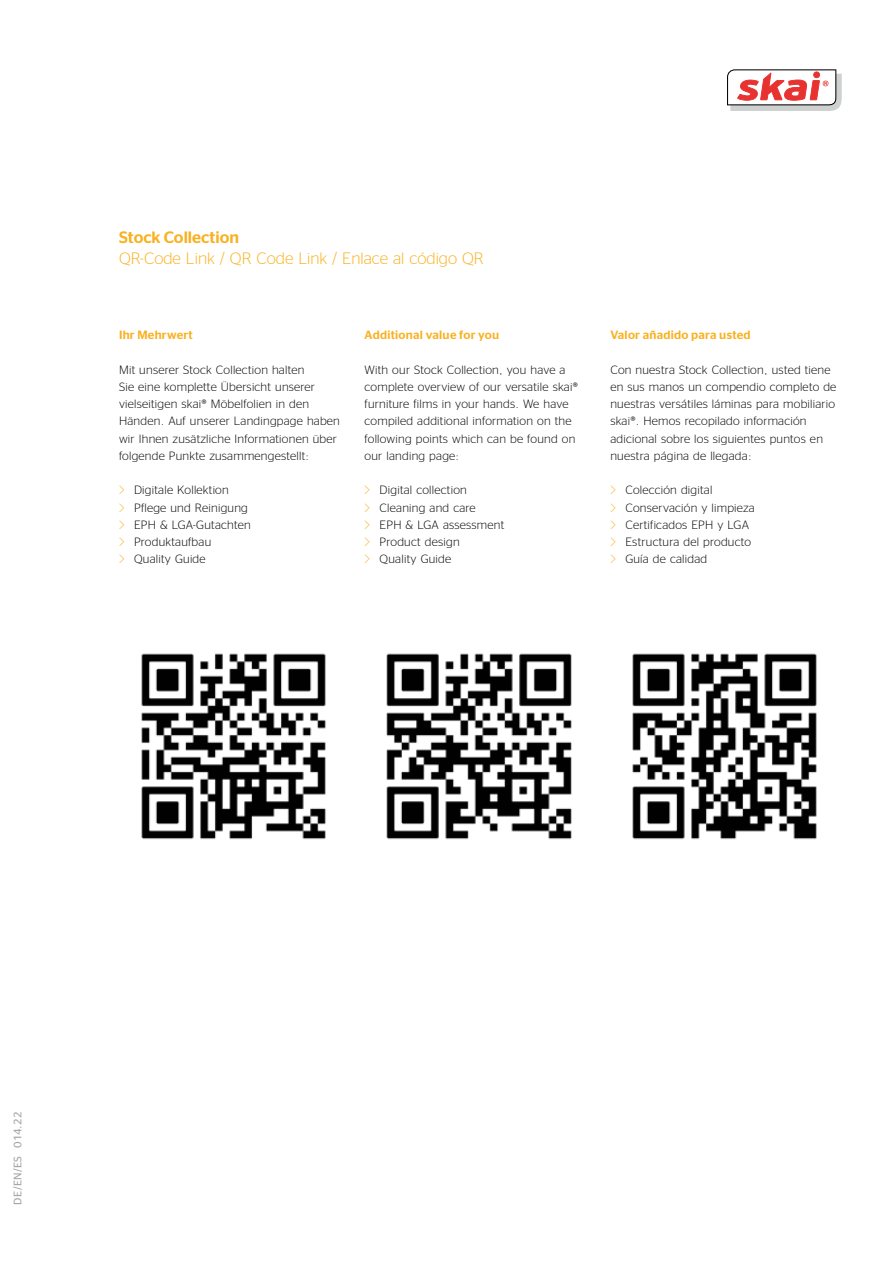
<style>
.page{position:relative;width:893px;height:1263px;background:#fff}
.page>*{position:absolute;margin:0;border:0;box-sizing:border-box;transform-origin:0 0}
.t1{font:300 16.5px "Continental Stag Sans LCG";color:#f9b120}
.t2{font:500 16.5px "Continental Stag Sans LCG";color:#f9b120}
.t3{font:300 12px/17.2px "Continental Stag Sans LCG";letter-spacing:.02em;color:#000}
.t4{font:500 12px "Continental Stag Sans LCG";letter-spacing:.02em;color:#f9b120}
.t5{font:10.95px "Continental Stag Sans LCG";letter-spacing:.02em;color:#a7a7a8}
.s1{color:#f9b120}
</style>
<div class="page">
<img style="left:141px;top:653px;width:185px;height:187px">
<img style="left:386px;top:653px;width:186px;height:187px">
<img style="left:632px;top:653px;width:185px;height:187px">
<svg style="left:727px;top:69px;width:115px;height:42px"></svg>
<h1 class="t2" style="left:119px;top:225px;width:121px">Stock Collection</h1>
<h1 class="t1" style="left:119px;top:247px;width:366px">QR-Code Link / QR Code Link / Enlace al código QR</h1>
<p class="t4" style="left:119px;top:326px;width:75px">Ihr Mehrwert</p>
<p class="t3" style="left:119px;top:360px;width:222px">Mit unserer Stock Collection halten<br>Sie eine komplette Übersicht unserer vielseitigen skai® Möbelfolien in den Händen. Auf unserer Landingpage haben wir Ihnen zusätzliche Informationen über folgende Punkte zusammengestellt:</p>
<p class="t3" style="left:119px;top:481px;width:133px"><span class="s1">&gt;</span> Digitale Kollektion<br><span class="s1">&gt;</span> Pflege und Reinigung <span class="s1">&gt;</span> EPH &amp; LGA-Gutachten <span class="s1">&gt;</span> Produktaufbau<br><span class="s1">&gt;</span> Quality Guide</p>
<p class="t4" style="left:365px;top:326px;width:136px">Additional value for you</p>
<p class="t3" style="left:365px;top:360px;width:215px">With our Stock Collection, you have a complete overview of our versatile skai® furniture films in your hands. We have compiled additional information on the following points which can be found on our landing page:</p>
<p class="t3" style="left:365px;top:480px;width:141px"><span class="s1">&gt;</span> Digital collection<br><span class="s1">&gt;</span> Cleaning and care<br><span class="s1">&gt;</span> EPH &amp; LGA assessment <span class="s1">&gt;</span> Product design<br><span class="s1">&gt;</span> Quality Guide</p>
<p class="t4" style="left:610px;top:326px;width:142px">Valor añadido para usted</p>
<p class="t3" style="left:610px;top:360px;width:227px">Con nuestra Stock Collection, usted tiene en sus manos un compendio completo de nuestras versátiles láminas para mobiliario skai®. Hemos recopilado información adicional sobre los siguientes puntos en nuestra página de llegada:</p>
<p class="t3" style="left:610px;top:481px;width:146px"><span class="s1">&gt;</span> Colección digital<br><span class="s1">&gt;</span> Conservación y limpieza <span class="s1">&gt;</span> Certificados EPH y LGA <span class="s1">&gt;</span> Estructura del producto <span class="s1">&gt;</span> Guía de calidad</p>
<p class="t5" style="left:10px;top:1205px;width:95px;rotate:-90deg">DE/EN/ES 014.22</p>
</div>
